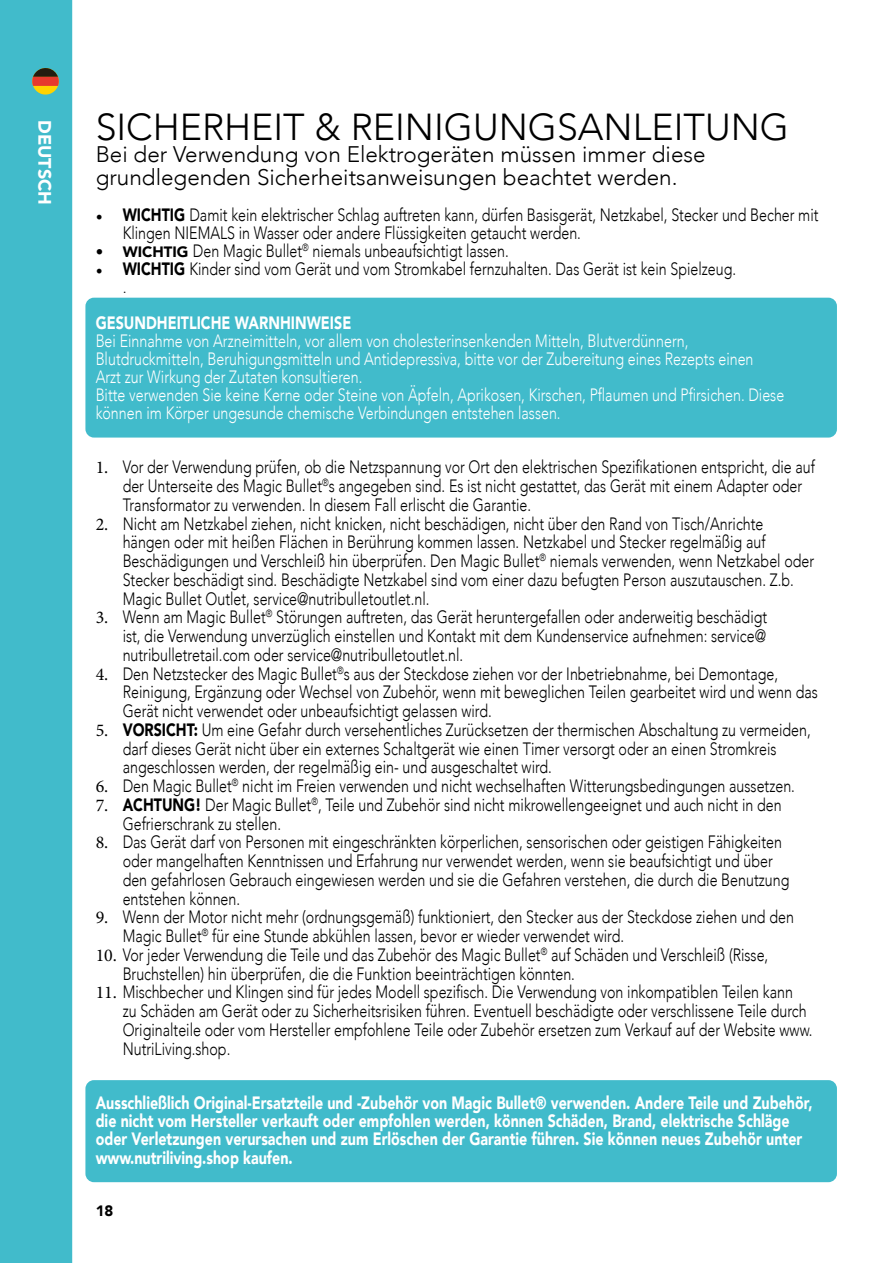
<style>
.page{position:relative;width:893px;height:1263px;background:#fff}
.page>*{position:absolute;margin:0;border:0;box-sizing:border-box;transform-origin:0 0}
.t1{font:300 37.5px "Avenir";color:#000}
.t2{font:300 22.5px/22.5px "Avenir";color:#000}
.t3{font:900 18px "Avenir";color:#fff}
.t4{font:300 17.85px/18.8px "Avenir";color:#000;scale:.8 1}
.t5{font:300 17.85px/18px "Avenir";color:#fff;scale:.8 1}
.t6{font:900 17.85px/18.3px "Avenir";color:#fff;scale:.8 1}
.t7{font:900 15px "Avenir";color:#000}
.t8{font:300 15px "Avenir";color:#000}
.s1{font-family:"Minion Pro";font-weight:400;font-size:18px}
.s2{font-weight:900}
.s3{font-weight:900;font-size:15px}
</style>
<div class="page">
<div style="left:85px;top:298px;width:752px;height:140px;background:#41bbcb;border-radius:9px"></div>
<div style="left:85px;top:1080px;width:752px;height:102px;background:#41bbcb;border-radius:9px"></div>
<div style="left:0;top:0;width:72px;height:1263px;background:#41bbcb"></div>
<svg style="left:31px;top:67px;width:29px;height:29px"></svg>
<p class="t3" style="left:60px;top:120px;width:86px;rotate:90deg">DEUTSCH</p>
<h1 class="t1" style="left:96px;top:104px;width:695px">SICHERHEIT &amp; REINIGUNGSANLEITUNG</h1>
<p class="t2" style="left:96px;top:143px;width:611px">Bei der Verwendung von Elektrogeräten müssen immer diese grundlegenden Sicherheitsanweisungen beachtet werden.</p>
<p class="t4" style="left:123px;top:205px;width:871px;line-height:18px;text-indent:-27px"><span class="s1">•</span> <span class="s2">WICHTIG</span> Damit kein elektrischer Schlag auftreten kann, dürfen Basisgerät, Netzkabel, Stecker und Becher mit<br>Klingen NIEMALS in Wasser oder andere Flüssigkeiten getaucht werden.</p>
<p class="t4" style="left:96px;top:241px;width:518px"><span class="s3">• WICHTIG</span> Den Magic Bullet<sup>®</sup> niemals unbeaufsichtigt lassen.</p>
<p class="t4" style="left:96px;top:259px;width:802px"><span class="s1">•</span> <span class="s2">WICHTIG</span> Kinder sind vom Gerät und vom Stromkabel fernzuhalten. Das Gerät ist kein Spielzeug.</p>
<p class="t8" style="left:123px;top:279px;width:5px">.</p>
<p class="t6" style="left:96px;top:313px;width:321px">GESUNDHEITLICHE WARNHINWEISE</p>
<p class="t5" style="left:96px;top:331px;width:862px">Bei Einnahme von Arzneimitteln, vor allem von cholesterinsenkenden Mitteln, Blutverdünnern, Blutdruckmitteln, Beruhigungsmitteln und Antidepressiva, bitte vor der Zubereitung eines Rezepts einen<br>Arzt zur Wirkung der Zutaten konsultieren.<br>Bitte verwenden Sie keine Kerne oder Steine von Äpfeln, Aprikosen, Kirschen, Pflaumen und Pfirsichen. Diese können im Körper ungesunde chemische Verbindungen entstehen lassen.</p>
<p class="t4" style="left:123px;top:458px;width:867px;text-indent:-27px"><span class="s1">1.</span> Vor der Verwendung prüfen, ob die Netzspannung vor Ort den elektrischen Spezifikationen entspricht, die auf der Unterseite des Magic Bullet<sup>®</sup>s angegeben sind. Es ist nicht gestattet, das Gerät mit einem Adapter oder<br>Transformator zu verwenden. In diesem Fall erlischt die Garantie.</p>
<p class="t4" style="left:123px;top:514px;width:866px;text-indent:-27px"><span class="s1">2.</span> Nicht am Netzkabel ziehen, nicht knicken, nicht beschädigen, nicht über den Rand von Tisch/Anrichte hängen oder mit heißen Flächen in Berührung kommen lassen. Netzkabel und Stecker regelmäßig auf Beschädigungen und Verschleiß hin überprüfen. Den Magic Bullet<sup>®</sup> niemals verwenden, wenn Netzkabel oder Stecker beschädigt sind. Beschädigte Netzkabel sind vom einer dazu befugten Person auszutauschen. Z.b.<br>Magic Bullet Outlet, service@nutribulletoutlet.nl.</p>
<p class="t4" style="left:123px;top:608px;width:807px;text-align:justify;text-indent:-27px"><span class="s1">3.</span> Wenn am Magic Bullet<sup>®</sup> Störungen auftreten, das Gerät heruntergefallen oder anderweitig beschädigt ist, die Verwendung unverzüglich einstellen und Kontakt mit dem Kundenservice aufnehmen: service@ nutribulletretail.com oder service@nutribulletoutlet.nl.</p>
<p class="t4" style="left:123px;top:664px;width:870px;text-indent:-27px"><span class="s1">4.</span> Den Netzstecker des Magic Bullet<sup>®</sup>s aus der Steckdose ziehen vor der Inbetriebnahme, bei Demontage,<br>Reinigung, Ergänzung oder Wechsel von Zubehör, wenn mit beweglichen Teilen gearbeitet wird und wenn das<br>Gerät nicht verwendet oder unbeaufsichtigt gelassen wird.</p>
<p class="t4" style="left:123px;top:720px;width:862px;text-indent:-27px"><span class="s1">5.</span> <span class="s2">VORSICHT:</span> Um eine Gefahr durch versehentliches Zurücksetzen der thermischen Abschaltung zu vermeiden, darf dieses Gerät nicht über ein externes Schaltgerät wie einen Timer versorgt oder an einen Stromkreis angeschlossen werden, der regelmäßig ein- und ausgeschaltet wird.</p>
<p class="t4" style="left:96px;top:777px;width:876px"><span class="s1">6.</span> Den Magic Bullet<sup>®</sup> nicht im Freien verwenden und nicht wechselhaften Witterungsbedingungen aussetzen.</p>
<p class="t4" style="left:123px;top:795px;width:825px;text-indent:-27px"><span class="s1">7.</span> <span class="s2">ACHTUNG!</span> Der Magic Bullet<sup>®</sup>, Teile und Zubehör sind nicht mikrowellengeeignet und auch nicht in den<br>Gefrierschrank zu stellen.</p>
<p class="t4" style="left:123px;top:833px;width:835px;text-indent:-27px"><span class="s1">8.</span> Das Gerät darf von Personen mit eingeschränkten körperlichen, sensorischen oder geistigen Fähigkeiten oder mangelhaften Kenntnissen und Erfahrung nur verwendet werden, wenn sie beaufsichtigt und über den gefahrlosen Gebrauch eingewiesen werden und sie die Gefahren verstehen, die durch die Benutzung entstehen können.</p>
<p class="t4" style="left:123px;top:908px;width:840px;text-indent:-27px"><span class="s1">9.</span> Wenn der Motor nicht mehr (ordnungsgemäß) funktioniert, den Stecker aus der Steckdose ziehen und den<br>Magic Bullet<sup>®</sup> für eine Stunde abkühlen lassen, bevor er wieder verwendet wird.</p>
<p class="t4" style="left:123px;top:945px;width:809px;text-indent:-27px"><span class="s1">10.</span> Vor jeder Verwendung die Teile und das Zubehör des Magic Bullet<sup>®</sup> auf Schäden und Verschleiß (Risse,<br>Bruchstellen) hin überprüfen, die die Funktion beeinträchtigen könnten.</p>
<p class="t4" style="left:123px;top:983px;width:864px;text-indent:-27px"><span class="s1">11.</span> Mischbecher und Klingen sind für jedes Modell spezifisch. Die Verwendung von inkompatiblen Teilen kann<br>zu Schäden am Gerät oder zu Sicherheitsrisiken führen. Eventuell beschädigte oder verschlissene Teile durch Originalteile oder vom Hersteller empfohlene Teile oder Zubehör ersetzen zum Verkauf auf der Website www.<br>NutriLiving.shop.</p>
<p class="t6" style="left:96px;top:1093px;width:898px">Ausschließlich Original-Ersatzteile und -Zubehör von Magic Bullet® verwenden. Andere Teile und Zubehör, die nicht vom Hersteller verkauft oder empfohlen werden, können Schäden, Brand, elektrische Schläge oder Verletzungen verursachen und zum Erlöschen der Garantie führen. Sie können neues Zubehör unter www.nutriliving.shop kaufen.</p>
<p class="t7" style="left:96px;top:1198px;width:19px">18</p>
</div>
